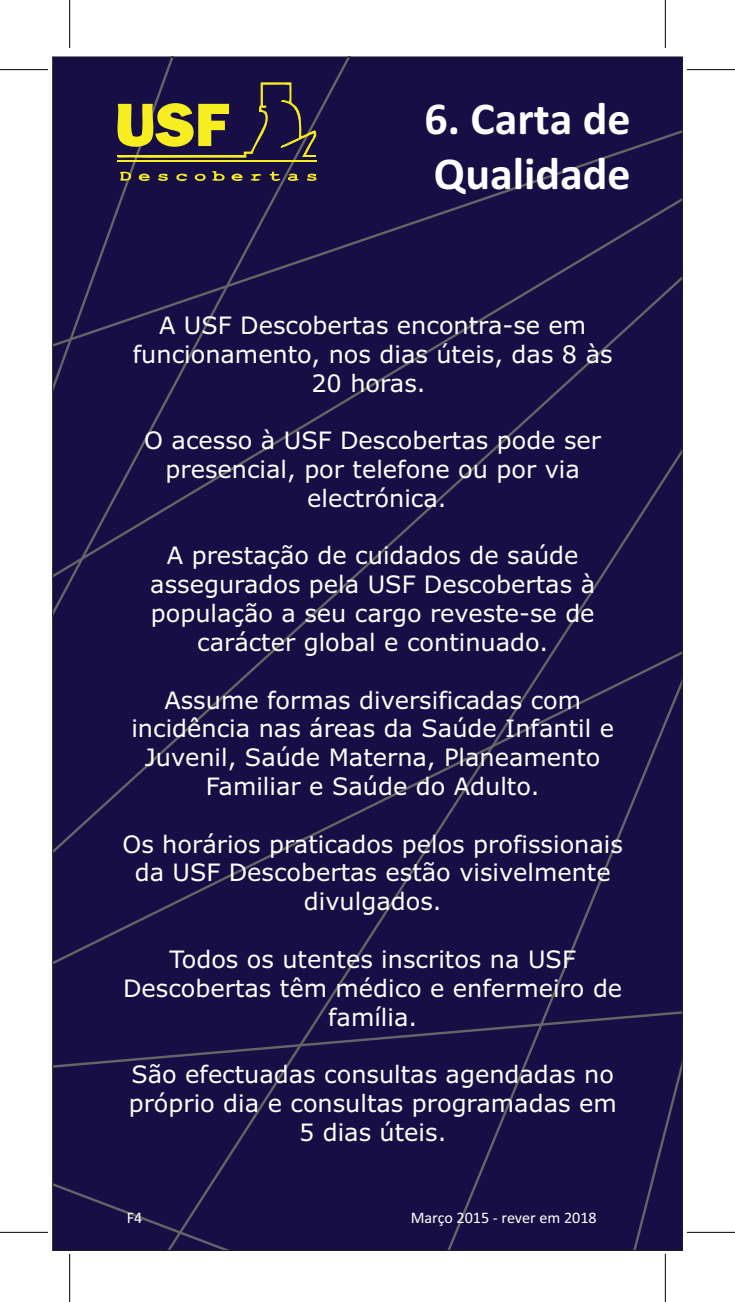
<style>
.page{position:relative;width:735px;height:1302px;background:#fff}
.page>*{position:absolute;margin:0;border:0;box-sizing:border-box;transform-origin:0 0}
.t1{font:700 46px/55.2px "Calibri";color:#fff}
.t2{font:24px/28.8px "Verdana";color:#fff;text-align:center}
.t3{font:16.2px "Calibri";color:#fff}
</style>
<div class="page">
<div style="left:417px;top:58px;width:154px;height:415px;background:#160e44"></div>
<div style="left:571px;top:58px;width:109px;height:415px;background:#160e44"></div>
<div style="left:417px;top:473px;width:263px;height:612px;background:#160e44"></div>
<div style="left:347px;top:58px;width:70px;height:1027px;background:#160e44"></div>
<div style="left:54px;top:58px;width:293px;height:1027px;background:#160e44"></div>
<div style="left:54px;top:1085px;width:626px;height:163px;background:#160e44"></div>
<svg style="left:212px;top:171px;width:12px;height:11px"></svg>
<svg style="left:269px;top:171px;width:11px;height:11px"></svg>
<svg style="left:120px;top:171px;width:30px;height:11px"></svg>
<svg style="left:158px;top:173px;width:10px;height:9px"></svg>
<svg style="left:176px;top:173px;width:11px;height:9px"></svg>
<svg style="left:195px;top:173px;width:10px;height:9px"></svg>
<svg style="left:231px;top:172px;width:12px;height:10px"></svg>
<svg style="left:250px;top:172px;width:11px;height:9px"></svg>
<svg style="left:288px;top:173px;width:11px;height:9px"></svg>
<svg style="left:307px;top:173px;width:10px;height:8px"></svg>
<hr style="left:117px;top:160px;width:199px;height:2px;background:#f7ee21">
<svg style="left:81px;top:82px;width:239px;height:77px;background:#473f3c"></svg>
<hr style="left:69px;top:0;width:1px;height:48px;background:#000">
<hr style="left:69px;top:1253px;width:1px;height:48px;background:#000">
<hr style="left:665px;top:0;width:1px;height:48px;background:#000">
<hr style="left:665px;top:1253px;width:1px;height:48px;background:#000">
<hr style="left:0;top:69px;width:48px;height:1px;background:#000">
<hr style="left:686px;top:69px;width:48px;height:1px;background:#000">
<hr style="left:0;top:1231px;width:48px;height:1px;background:#000">
<hr style="left:686px;top:1231px;width:48px;height:1px;background:#000">
<h1 class="t1" style="left:424px;top:90px;width:208px">6. Carta de<br>Qualidade</h1>
<p class="t2" style="left:133px;top:313px;width:481px">A USF Descobertas encontra-se em funcionamento, nos dias úteis, das 8 às<br>20 horas.</p>
<p class="t2" style="left:144px;top:428px;width:458px">O acesso à USF Descobertas pode ser presencial, por telefone ou por via electrónica.</p>
<p class="t2" style="left:150px;top:543px;width:446px">A prestação de cuidados de saúde assegurados pela USF Descobertas à população a seu cargo reveste-se de carácter global e continuado.</p>
<p class="t2" style="left:131px;top:687px;width:484px">Assume formas diversificadas com incidência nas áreas da Saúde Infantil e Juvenil, Saúde Materna, Planeamento Familiar e Saúde do Adulto.</p>
<p class="t2" style="left:122px;top:831px;width:502px">Os horários praticados pelos profissionais da USF Descobertas estão visivelmente divulgados.</p>
<p class="t2" style="left:123px;top:946px;width:500px">Todos os utentes inscritos na USF<br>Descobertas têm médico e enfermeiro de família.</p>
<p class="t2" style="left:129px;top:1061px;width:489px">São efectuadas consultas agendadas no próprio dia e consultas programadas em<br>5 dias úteis.</p>
<p class="t3" style="left:127px;top:1207px;width:17px">F4</p>
<p class="t3" style="left:410px;top:1207px;width:187px">Março 2015 - rever em 2018</p>
</div>
